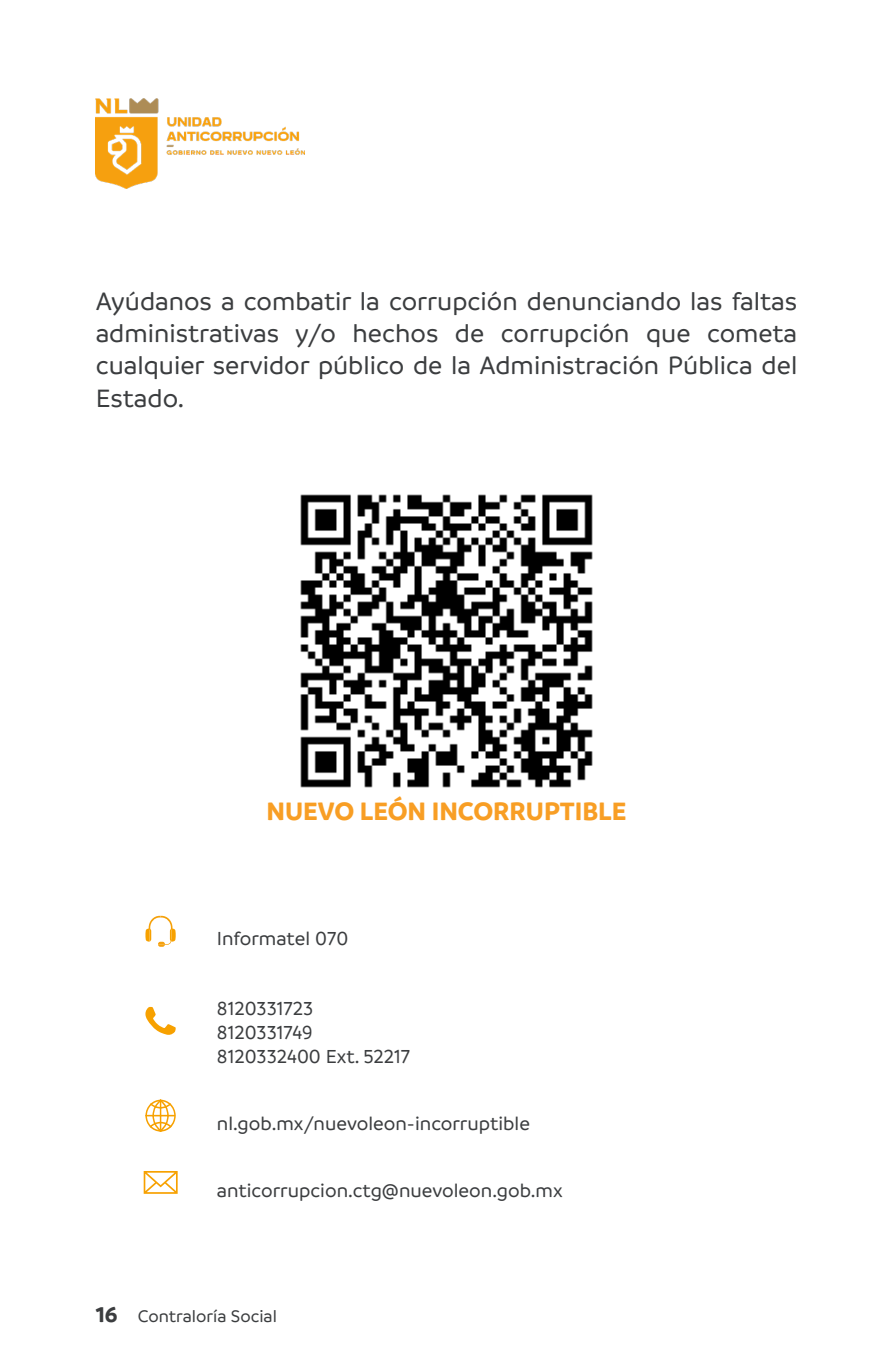
<style>
.page{position:relative;width:893px;height:1372px;background:#fff}
.page>*{position:absolute;margin:0;border:0;box-sizing:border-box;transform-origin:0 0}
.t1{font:500 27px/32.4px "Branding SF";color:#3b3d3f;text-align:justify}
.t2{font:700 27px "Branding SF";color:#f89e24}
.t3{font:500 20.25px "Branding SF";color:#3b3d3f}
.t4{font:500 18px "Branding SF";color:#3b3d3f}
.s1{font-weight:700;font-size:22.5px}
</style>
<div class="page">
<img style="left:300px;top:494px;width:293px;height:294px">
<svg style="left:145px;top:1006px;width:31px;height:29px"></svg>
<svg style="left:145px;top:915px;width:31px;height:31px"></svg>
<svg style="left:145px;top:1099px;width:31px;height:32px"></svg>
<svg style="left:144px;top:1171px;width:34px;height:22px"></svg>
<img style="left:96px;top:99px;width:208px;height:89px">
<p class="t1" style="left:96px;top:285px;width:703px">Ayúdanos a combatir la corrupción denunciando las faltas administrativas y/o hechos de corrupción que cometa cualquier servidor público de la Administración Pública del Estado.</p>
<p class="t2" style="left:267px;top:795px;width:361px">NUEVO LEÓN INCORRUPTIBLE</p>
<p class="t3" style="left:217px;top:928px;width:133px">Informatel 070</p>
<p class="t3" style="left:217px;top:997px;width:98px">8120331723</p>
<p class="t3" style="left:217px;top:1021px;width:97px">8120331749</p>
<p class="t3" style="left:217px;top:1046px;width:195px">8120332400 Ext. 52217</p>
<p class="t3" style="left:217px;top:1112px;width:315px">nl.gob.mx/nuevoleon-incorruptible</p>
<p class="t3" style="left:217px;top:1179px;width:347px">anticorrupcion.ctg@nuevoleon.gob.mx</p>
<p class="t4" style="left:96px;top:1306px;width:183px"><span class="s1">16</span> Contraloría Social</p>
</div>
